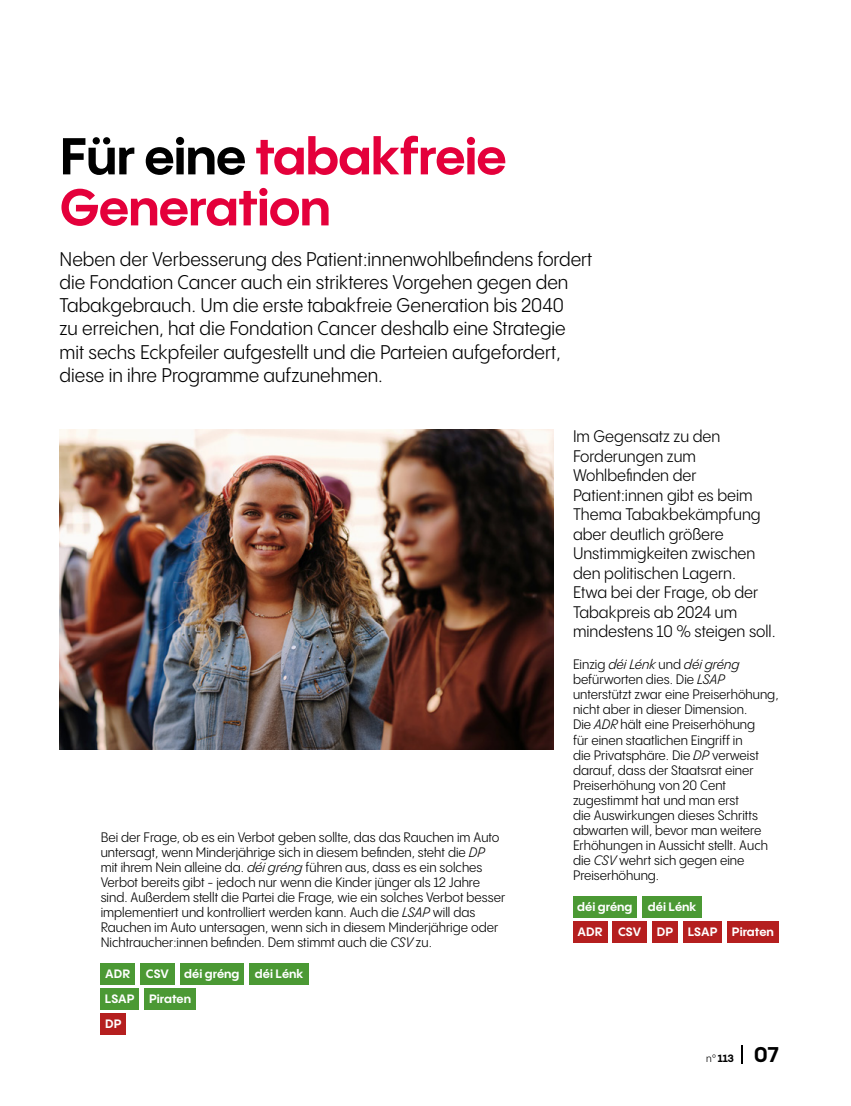
<style>
.page{position:relative;width:851px;height:1106px;background:#fff}
.page>*{position:absolute;margin:0;border:0;box-sizing:border-box;transform-origin:0 0}
.t1{font:700 51px/51px "PP Pangram Sans";letter-spacing:-.02em;color:#e4003b}
.t2{font:19.5px/23.2px "PP Pangram Sans Compact";color:#000}
.t3{font:16.5px/19.5px "PP Pangram Sans Compact";color:#000}
.t4{font:13.5px/15px "PP Pangram Sans Compact";color:#000}
.t5{font:700 12px "PP Pangram Sans";color:#fff}
.t6{font:700 10.5px "PP Pangram Sans";color:#000}
.s1{color:#000}
.s2{font-style:italic}
.s3{font-family:"PP Pangram Sans Compact";font-weight:400}
.s4{font-size:21px}
</style>
<div class="page">
<svg style="left:741px;top:1045px;width:1px;height:18px"></svg>
<div style="left:573px;top:896px;width:63px;height:21px;background:#4b9934"></div>
<div style="left:642px;top:896px;width:60px;height:21px;background:#4b9934"></div>
<div style="left:573px;top:921px;width:34px;height:21px;background:#b51f1f"></div>
<div style="left:612px;top:921px;width:34px;height:21px;background:#b51f1f"></div>
<div style="left:652px;top:921px;width:25px;height:21px;background:#b51f1f"></div>
<div style="left:683px;top:921px;width:38px;height:21px;background:#b51f1f"></div>
<div style="left:727px;top:921px;width:51px;height:21px;background:#b51f1f"></div>
<div style="left:101px;top:963px;width:34px;height:21px;background:#4b9934"></div>
<div style="left:140px;top:963px;width:34px;height:21px;background:#4b9934"></div>
<div style="left:180px;top:963px;width:64px;height:21px;background:#4b9934"></div>
<div style="left:249px;top:963px;width:60px;height:21px;background:#4b9934"></div>
<div style="left:101px;top:988px;width:38px;height:21px;background:#4b9934"></div>
<div style="left:145px;top:988px;width:51px;height:21px;background:#4b9934"></div>
<div style="left:101px;top:1013px;width:25px;height:21px;background:#b51f1f"></div>
<img style="left:60px;top:429px;width:493px;height:320px">
<h1 class="t1" style="left:60px;top:130px;width:448px"><span class="s1">Für eine</span> tabakfreie<br>Generation</h1>
<p class="t2" style="left:60px;top:247px;width:534px">Neben der Verbesserung des Patient:innenwohlbefindens fordert die Fondation Cancer auch ein strikteres Vorgehen gegen den Tabakgebrauch. Um die erste tabakfreie Generation bis 2040<br>zu erreichen, hat die Fondation Cancer deshalb eine Strategie mit sechs Eckpfeiler aufgestellt und die Parteien aufgefordert, diese in ihre Programme aufzunehmen.</p>
<p class="t4" style="left:101px;top:829px;width:406px">Bei der Frage, ob es ein Verbot geben sollte, das das Rauchen im Auto untersagt, wenn Minderjährige sich in diesem befinden, steht die <span class="s2">DP </span>mit ihrem Nein alleine da. <span class="s2">déi gréng</span> führen aus, dass es ein solches Verbot bereits gibt - jedoch nur wenn die Kinder jünger als 12 Jahre sind. Außerdem stellt die Partei die Frage, wie ein solches Verbot besser implementiert und kontrolliert werden kann. Auch die <span class="s2">LSAP</span> will das Rauchen im Auto untersagen, wenn sich in diesem Minderjährige oder Nichtraucher:innen befinden. Dem stimmt auch die <span class="s2">CSV</span> zu.</p>
<p class="t5" style="left:105px;top:966px;width:26px">ADR</p>
<p class="t5" style="left:146px;top:966px;width:24px">CSV</p>
<p class="t5" style="left:184px;top:966px;width:57px">déi gréng</p>
<p class="t5" style="left:255px;top:966px;width:50px">déi Lénk</p>
<p class="t5" style="left:105px;top:991px;width:31px">LSAP</p>
<p class="t5" style="left:149px;top:991px;width:44px">Piraten</p>
<p class="t5" style="left:105px;top:1016px;width:18px">DP</p>
<p class="t3" style="left:573px;top:426px;width:204px">Im Gegensatz zu den<br>Forderungen zum<br>Wohlbefinden der<br>Patient:innen gibt es beim<br>Thema Tabakbekämpfung aber deutlich größere<br>Unstimmigkeiten zwischen den politischen Lagern.<br>Etwa bei der Frage, ob der<br>Tabakpreis ab 2024 um mindestens 10 % steigen soll.</p>
<p class="t4" style="left:573px;top:657px;width:207px">Einzig <span class="s2">déi Lénk</span> und <span class="s2">déi gréng </span>befürworten dies. Die <span class="s2">LSAP </span>unterstützt zwar eine Preiserhöhung, nicht aber in dieser Dimension.<br>Die <span class="s2">ADR</span> hält eine Preiserhöhung<br>für einen staatlichen Eingriff in<br>die Privatsphäre. Die <span class="s2">DP</span> verweist darauf, dass der Staatsrat einer<br>Preiserhöhung von 20 Cent zugestimmt hat und man erst<br>die Auswirkungen dieses Schritts abwarten will, bevor man weitere<br>Erhöhungen in Aussicht stellt. Auch die <span class="s2">CSV</span> wehrt sich gegen eine<br>Preiserhöhung.</p>
<p class="t5" style="left:577px;top:899px;width:57px">déi gréng</p>
<p class="t5" style="left:647px;top:899px;width:50px">déi Lénk</p>
<p class="t5" style="left:577px;top:924px;width:26px">ADR</p>
<p class="t5" style="left:618px;top:924px;width:24px">CSV</p>
<p class="t5" style="left:656px;top:924px;width:18px">DP</p>
<p class="t5" style="left:687px;top:924px;width:31px">LSAP</p>
<p class="t5" style="left:731px;top:924px;width:44px">Piraten</p>
<p class="t6" style="left:706px;top:1051px;width:74px"><span class="s3">n°</span> 113 <span class="s4">07</span></p>
</div>
